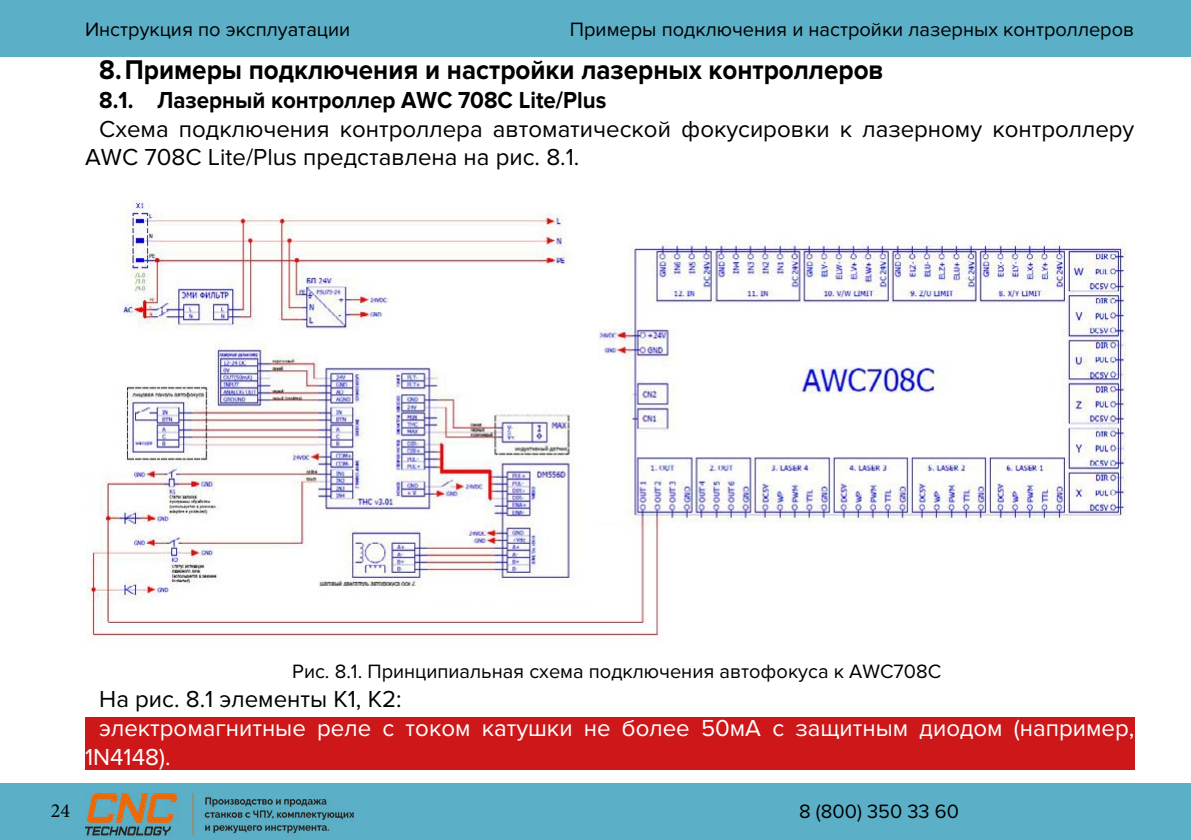
<style>
.page{position:relative;width:1191px;height:840px;background:#fff}
.page>*{position:absolute;margin:0;border:0;box-sizing:border-box;transform-origin:0 0}
.t1{font:700 28px "Proxima Nova";color:#000;scale:.93 1}
.t2{font:24px/28.8px "Proxima Nova";color:#000}
.t3{font:24px/28.8px "Proxima Nova";color:#fff}
.t4{font:700 24px "Proxima Nova";color:#000;scale:.93 1}
.t5{font:20px "Proxima Nova";color:#000}
.t6{font:20px "Minion Pro";color:#000}
</style>
<div class="page">
<div style="left:0;top:0;width:1191px;height:57px;background:#5bafc6"></div>
<div style="left:0;top:782px;width:1191px;height:57px;background:#5bafc6"></div>
<img style="left:85px;top:791px;width:269px;height:44px">
<div style="left:85px;top:716px;width:1049px;height:53px;background:#cd1719"></div>
<img style="left:86px;top:201px;width:1041px;height:436px">
<p class="t5" style="left:85px;top:18px;width:267px">Инструкция по эксплуатации</p>
<h1 class="t1" style="left:99px;top:53px;width:845px">8.Примеры подключения и настройки лазерных контроллеров</h1>
<p class="t4" style="left:99px;top:86px;width:547px">8.1. Лазерный контроллер AWC 708С Lite/Plus</p>
<p class="t2" style="left:85px;top:114px;width:1050px;text-indent:14px">Схема подключения контроллера автоматической фокусировки к лазерному контроллеру<br>AWC 708C Lite/Plus представлена на рис. 8.1.</p>
<p class="t5" style="left:570px;top:18px;width:566px">Примеры подключения и настройки лазерных контроллеров</p>
<p class="t5" style="left:292px;top:659px;width:650px">Рис. 8.1. Принципиальная схема подключения автофокуса к AWC708C</p>
<p class="t2" style="left:99px;top:684px;width:304px">На рис. 8.1 элементы K1, K2:</p>
<p class="t3" style="left:85px;top:713px;width:1050px;text-indent:14px">электромагнитные реле с током катушки не более 50мА с защитным диодом (например,<br>1N4148).</p>
<p class="t6" style="left:51px;top:796px;width:21px">24</p>
<p class="t5" style="left:799px;top:799px;width:161px">8 (800) 350 33 60</p>
</div>
